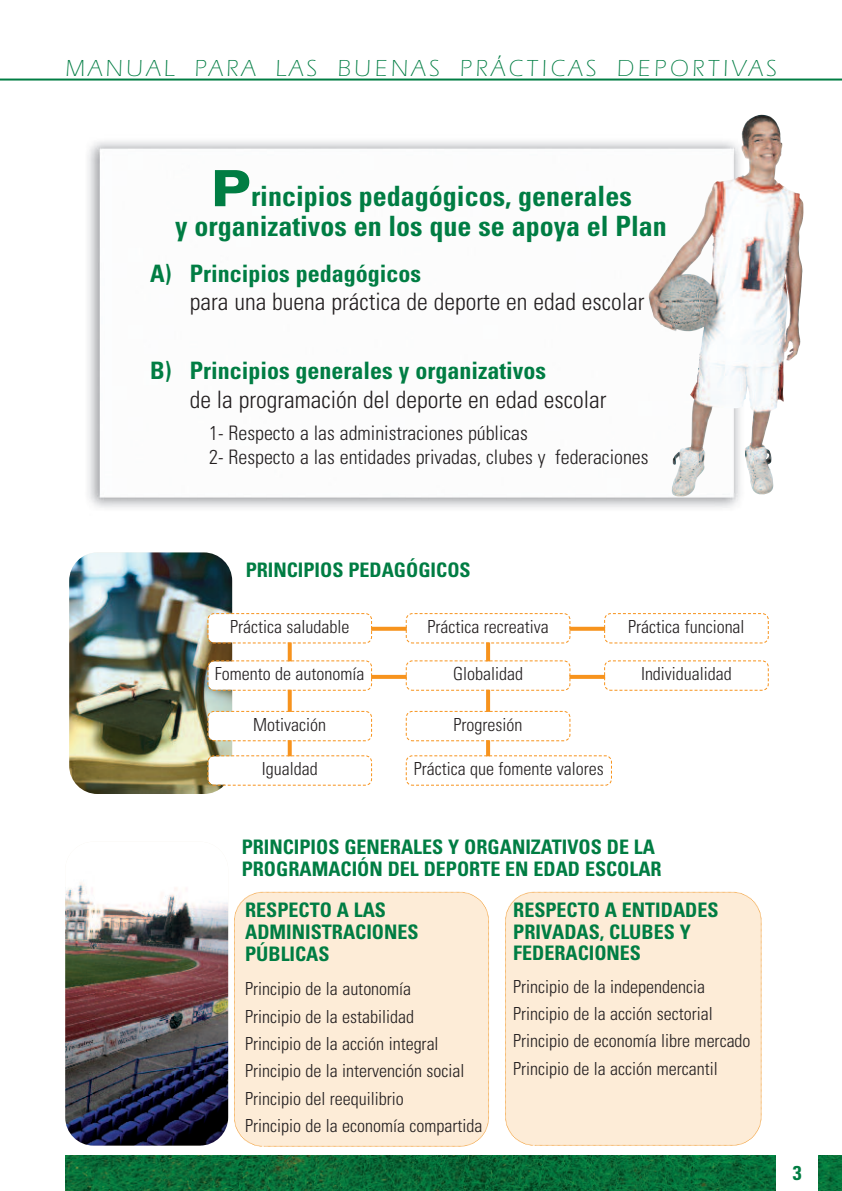
<style>
.page{position:relative;width:842px;height:1191px;background:#fff}
.page>*{position:absolute;margin:0;border:0;box-sizing:border-box;transform-origin:0 0}
.t1{font:700 condensed 28px/30px "Univers";color:#007d43;text-align:center}
.t2{font:300 condensed 24px "Univers";color:#231f20}
.t3{font:700 condensed 24px "Univers";color:#007d43}
.t4{font:300 24px "Itc Eras";letter-spacing:.165em;color:#007d43}
.t5{font:700 condensed 20px/22px "Univers";color:#007d43}
.t6{font:300 condensed 20px/24px "Univers";color:#231f20}
.t7{font:300 condensed 18px/27.2px "Univers";color:#231f20}
.s1{font-weight:900;font-stretch:expanded;font-size:50px}
</style>
<div class="page">
<img style="left:88px;top:141px;width:652px;height:367px">
<img style="left:65px;top:1155px;width:777px;height:36px">
<div style="left:777px;top:1153px;width:41px;height:38px;background:#fff"></div>
<img style="left:681px;top:115px;width:112px;height:381px">
<hr style="left:0;top:79px;width:842px;height:2px;background:#007d43">
<img style="left:69px;top:552px;width:163px;height:242px;border-radius:28px">
<svg style="left:486px;top:644px;width:4px;height:111px"></svg>
<svg style="left:288px;top:644px;width:4px;height:111px"></svg>
<svg style="left:373px;top:627px;width:231px;height:4px"></svg>
<svg style="left:373px;top:675px;width:231px;height:4px"></svg>
<svg style="left:207px;top:612px;width:166px;height:32px"></svg>
<svg style="left:405px;top:613px;width:166px;height:31px"></svg>
<svg style="left:604px;top:613px;width:165px;height:31px"></svg>
<svg style="left:207px;top:660px;width:166px;height:31px"></svg>
<svg style="left:405px;top:660px;width:166px;height:31px"></svg>
<svg style="left:604px;top:660px;width:165px;height:31px"></svg>
<svg style="left:207px;top:710px;width:166px;height:32px"></svg>
<svg style="left:405px;top:710px;width:166px;height:32px"></svg>
<svg style="left:207px;top:755px;width:166px;height:31px"></svg>
<svg style="left:405px;top:755px;width:207px;height:31px"></svg>
<div style="left:505px;top:891px;width:257px;height:255px;background:#fdecd7"></div>
<div style="left:234px;top:891px;width:255px;height:255px;background:#fdecd7"></div>
<img style="left:65px;top:841px;width:163px;height:304px;border-radius:28px">
<h2 class="t4" style="left:65px;top:60px;width:713px">MANUAL PARA LAS BUENAS PRÁCTICAS DEPORTIVAS</h2>
<h1 class="t1" style="left:175px;top:183px;width:493px"><span class="s1">P</span>rincipios pedagógicos, generales<br>y organizativos en los que se apoya el Plan</h1>
<h2 class="t3" style="left:150px;top:264px;width:272px">A) Principios pedagógicos</h2>
<h2 class="t2" style="left:190px;top:293px;width:456px">para una buena práctica de deporte en edad escolar</h2>
<h2 class="t3" style="left:150px;top:362px;width:397px">B) Principios generales y organizativos</h2>
<h2 class="t2" style="left:190px;top:391px;width:418px">de la programación del deporte en edad escolar</h2>
<p class="t6" style="left:209px;top:422px;width:441px">1- Respecto a las administraciones públicas<br>2- Respecto a las entidades privadas, clubes y federaciones</p>
<p class="t5" style="left:246px;top:560px;width:226px">PRINCIPIOS PEDAGÓGICOS</p>
<p class="t7" style="left:230px;top:614px;width:121px">Práctica saludable</p>
<p class="t7" style="left:427px;top:614px;width:123px">Práctica recreativa</p>
<p class="t7" style="left:628px;top:614px;width:118px">Práctica funcional</p>
<p class="t7" style="left:215px;top:662px;width:151px">Fomento de autonomía</p>
<p class="t7" style="left:453px;top:662px;width:71px">Globalidad</p>
<p class="t7" style="left:641px;top:662px;width:92px">Individualidad</p>
<p class="t7" style="left:253px;top:712px;width:74px">Motivación</p>
<p class="t7" style="left:454px;top:712px;width:70px">Progresión</p>
<p class="t7" style="left:262px;top:757px;width:57px">Igualdad</p>
<p class="t7" style="left:414px;top:757px;width:192px">Práctica que fomente valores</p>
<p class="t5" style="left:242px;top:837px;width:422px">PRINCIPIOS GENERALES Y ORGANIZATIVOS DE LA<br>PROGRAMACIÓN DEL DEPORTE EN EDAD ESCOLAR</p>
<p class="t5" style="left:245px;top:901px;width:175px">RESPECTO A LAS<br>ADMINISTRACIONES<br>PÚBLICAS</p>
<p class="t7" style="left:245px;top:977px;width:239px">Principio de la autonomía<br>Principio de la estabilidad<br>Principio de la acción integral<br>Principio de la intervención social<br>Principio del reequilibrio<br>Principio de la economía compartida</p>
<p class="t5" style="left:513px;top:901px;width:207px;line-height:21.4px">RESPECTO A ENTIDADES<br>PRIVADAS, CLUBES Y<br>FEDERACIONES</p>
<p class="t7" style="left:513px;top:974px;width:239px">Principio de la independencia Principio de la acción sectorial Principio de economía libre mercado Principio de la acción mercantil</p>
<p class="t5" style="left:793px;top:1163px;width:10px">3</p>
</div>
